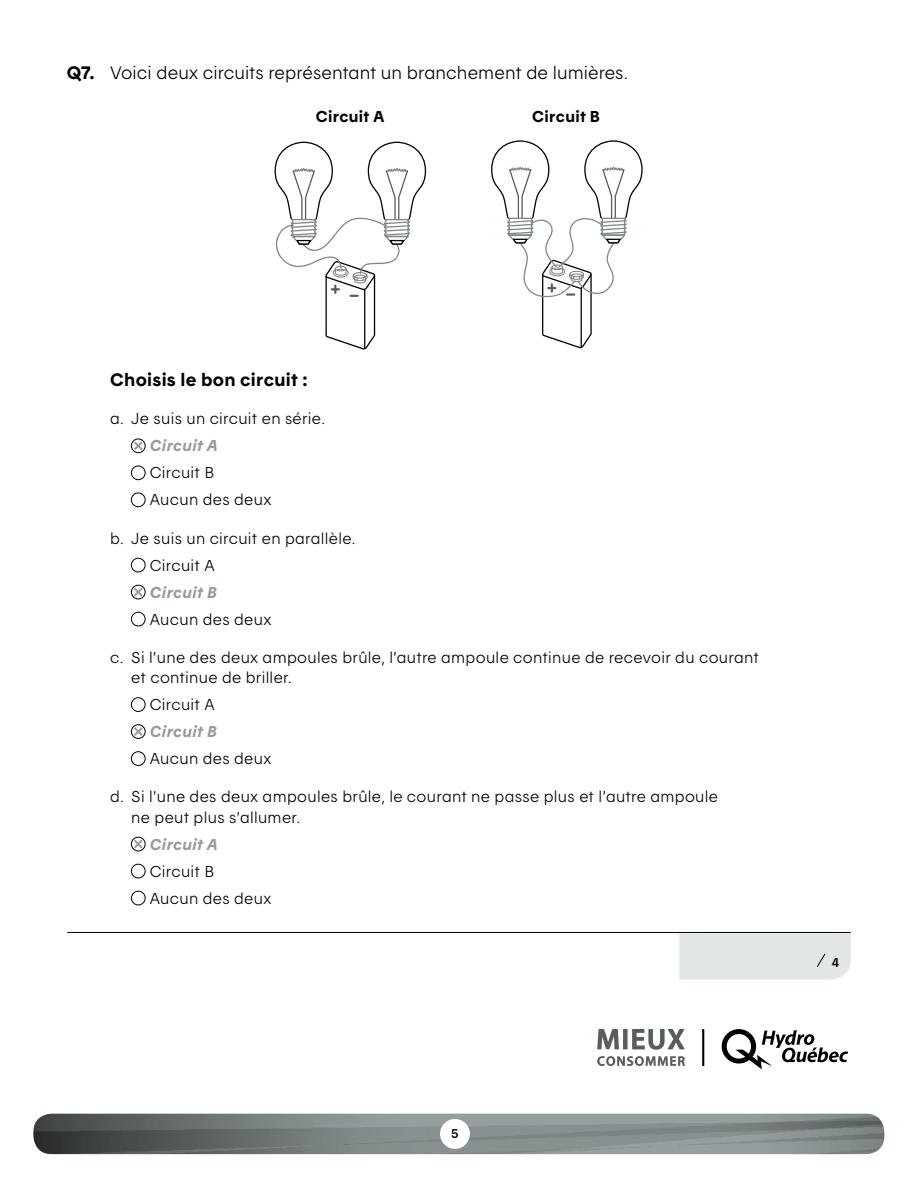
<style>
.page{position:relative;width:918px;height:1188px;background:#fff}
.page>*{position:absolute;margin:0;border:0;box-sizing:border-box;transform-origin:0 0}
.t1{font:18px "Hydro Quebec Maigre";letter-spacing:.005em;color:#000}
.t2{font:18px "Hydro Quebec Gras";letter-spacing:.02em;color:#000}
.t3{font:15.75px/20.2px "Hydro Quebec Maigre";letter-spacing:.02em;color:#000}
.t4{font:15.75px "Hydro Quebec Gras Italique";letter-spacing:.025em;color:#959c9d}
.t5{font:15.75px "Hydro Quebec Gras";letter-spacing:.02em;color:#000}
.t6{font:12.75px "Hydro Quebec Demi";color:#000}
.s1{font-family:"Hydro Quebec Gras"}
</style>
<div class="page">
<img style="left:33px;top:1114px;width:851px;height:40px">
<div style="left:440px;top:1119px;width:30px;height:30px;background:#fff;border-radius:50%"></div>
<svg style="left:274px;top:141px;width:153px;height:209px"></svg>
<svg style="left:492px;top:140px;width:151px;height:209px"></svg>
<svg style="left:722px;top:1029px;width:126px;height:40px"></svg>
<svg style="left:597px;top:1029px;width:22px;height:20px"></svg>
<div style="left:623px;top:1029px;width:5px;height:20px;background:#585e5c"></div>
<svg style="left:632px;top:1029px;width:53px;height:21px"></svg>
<svg style="left:597px;top:1056px;width:88px;height:10px"></svg>
<hr style="left:702px;top:1029px;width:2px;height:37px;background:#000">
<hr style="left:67px;top:932px;width:784px;height:1px;background:#000">
<div style="left:679px;top:932px;width:172px;height:48px;background:#e3e6e6"></div>
<div style="left:131px;top:439px;width:14px;height:14px;border:1px solid #000;border-radius:50%"></div>
<svg style="left:132px;top:439px;width:13px;height:13px"></svg>
<div style="left:131px;top:466px;width:14px;height:14px;border:1px solid #000;border-radius:50%"></div>
<div style="left:131px;top:493px;width:14px;height:14px;border:1px solid #000;border-radius:50%"></div>
<div style="left:131px;top:558px;width:14px;height:14px;border:1px solid #000;border-radius:50%"></div>
<div style="left:131px;top:585px;width:14px;height:14px;border:1px solid #000;border-radius:50%"></div>
<svg style="left:132px;top:586px;width:13px;height:13px"></svg>
<div style="left:131px;top:612px;width:14px;height:14px;border:1px solid #000;border-radius:50%"></div>
<div style="left:131px;top:698px;width:14px;height:14px;border:1px solid #000;border-radius:50%"></div>
<div style="left:131px;top:725px;width:14px;height:14px;border:1px solid #000;border-radius:50%"></div>
<svg style="left:132px;top:725px;width:13px;height:13px"></svg>
<div style="left:131px;top:752px;width:14px;height:14px;border:1px solid #000;border-radius:50%"></div>
<div style="left:131px;top:837px;width:14px;height:14px;border:1px solid #000;border-radius:50%"></div>
<svg style="left:132px;top:838px;width:13px;height:13px"></svg>
<div style="left:131px;top:864px;width:14px;height:14px;border:1px solid #000;border-radius:50%"></div>
<div style="left:131px;top:891px;width:14px;height:14px;border:1px solid #000;border-radius:50%"></div>
<p class="t1" style="left:67px;top:62px;width:563px"><span class="s1">Q7.</span> Voici deux circuits représentant un branchement de lumières.</p>
<p class="t5" style="left:316px;top:106px;width:70px">Circuit A</p>
<p class="t5" style="left:532px;top:106px;width:69px">Circuit B</p>
<p class="t2" style="left:110px;top:369px;width:199px">Choisis le bon circuit :</p>
<p class="t3" style="left:110px;top:408px;width:216px">a. Je suis un circuit en série.</p>
<p class="t4" style="left:150px;top:436px;width:69px">Circuit A</p>
<p class="t3" style="left:150px;top:462px;width:66px">Circuit B</p>
<p class="t3" style="left:150px;top:489px;width:123px">Aucun des deux</p>
<p class="t3" style="left:110px;top:528px;width:247px">b. Je suis un circuit en parallèle.</p>
<p class="t3" style="left:150px;top:555px;width:66px">Circuit A</p>
<p class="t4" style="left:150px;top:582px;width:69px">Circuit B</p>
<p class="t3" style="left:150px;top:609px;width:123px">Aucun des deux</p>
<p class="t3" style="left:131px;top:647px;width:629px;text-indent:-21px">c. Si l’une des deux ampoules brûle, l’autre ampoule continue de recevoir du courant et continue de briller.</p>
<p class="t3" style="left:150px;top:694px;width:66px">Circuit A</p>
<p class="t4" style="left:150px;top:722px;width:69px">Circuit B</p>
<p class="t3" style="left:150px;top:748px;width:123px">Aucun des deux</p>
<p class="t3" style="left:131px;top:786px;width:588px;text-indent:-21px">d. Si l’une des deux ampoules brûle, le courant ne passe plus et l’autre ampoule ne peut plus s’allumer.</p>
<p class="t4" style="left:150px;top:834px;width:69px">Circuit A</p>
<p class="t3" style="left:150px;top:861px;width:66px">Circuit B</p>
<p class="t3" style="left:150px;top:888px;width:123px">Aucun des deux</p>
<p class="t6" style="left:451px;top:1126px;width:9px">5</p>
<p class="t6" style="left:832px;top:955px;width:9px">4</p>
</div>
